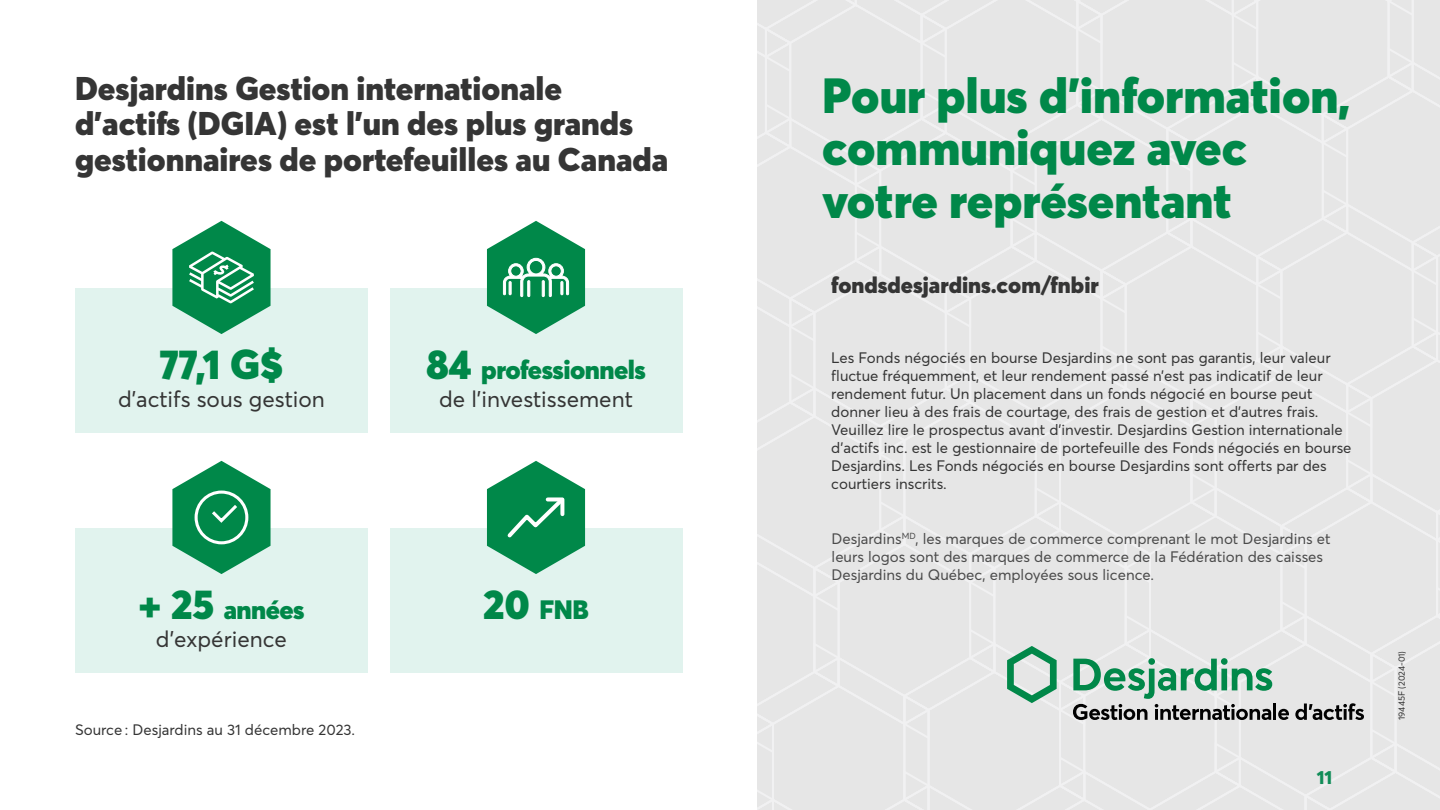
<style>
.page{position:relative;width:1440px;height:810px;background:#fff}
.page>*{position:absolute;margin:0;border:0;box-sizing:border-box;transform-origin:0 0}
.t1{font:900 48.75px/52.5px "Averta";color:#008849}
.P__TAB{font:900 41.25px "Averta";color:#008849}
.t2{font:900 32.47px/35.4px "Averta";color:#353535}
.P__TAB-2{font:900 26.25px "Averta";letter-spacing:-.02em;color:#008849}
.P__TAB-3{font:22.5px "Averta";color:#353535}
.P__Centré{font:900 22.5px "Averta";color:#353535}
.t3{font:800 18.75px "Averta";color:#0f8c57}
.P__Gauche{font:15px/18px "Averta";color:#353535}
.t4{font:15px/18px "Averta";color:#4b4b4b}
.t5{font:9px "Averta";letter-spacing:-.005em;color:#353535}
.s1{font-size:41.25px}
</style>
<div class="page">
<div style="left:75px;top:288px;width:293px;height:145px;background:#e1f3ee"></div>
<div style="left:390px;top:288px;width:292px;height:145px;background:#e1f3ee"></div>
<div style="left:75px;top:528px;width:293px;height:145px;background:#e1f3ee"></div>
<div style="left:390px;top:528px;width:292px;height:145px;background:#e1f3ee"></div>
<svg style="left:487px;top:221px;width:98px;height:113px"></svg>
<div style="left:509px;top:281px;width:3px;height:14px;border:1px solid #fff"></div>
<svg style="left:172px;top:461px;width:99px;height:113px"></svg>
<svg style="left:172px;top:221px;width:99px;height:113px"></svg>
<svg style="left:487px;top:461px;width:98px;height:113px"></svg>
<div style="left:758px;top:0;width:682px;height:810px;background:#e6e6e6"></div>
<img style="left:1007px;top:646px;width:358px;height:74px">
<h3 class="t2" style="left:75px;top:70px;width:595px">Desjardins Gestion internationale d’actifs (DGIA) est l’un des plus grands gestionnaires de portefeuilles au Canada</h3>
<p class="P__TAB" style="left:160px;top:338px;width:125px">77,1 G$</p>
<p class="P__TAB-3" style="left:118px;top:385px;width:208px">d'actifs sous gestion</p>
<p class="P__TAB-2" style="left:138px;top:593px;width:168px"><span class="s1">+ 25</span> années</p>
<p class="P__TAB-3" style="left:156px;top:625px;width:133px">d’expérience</p>
<p class="P__Gauche" style="left:75px;top:720px;width:282px">Source : Desjardins au 31 décembre 2023.</p>
<p class="P__TAB-2" style="left:426px;top:353px;width:222px"><span class="s1">84</span> professionnels</p>
<p class="P__TAB-3" style="left:439px;top:385px;width:195px">de l’investissement</p>
<p class="P__TAB-2" style="left:483px;top:593px;width:107px"><span class="s1">20</span> FNB</p>
<h2 class="t1" style="left:822px;top:68px;width:530px">Pour plus d’information, communiquez avec votre représentant</h2>
<p class="P__Centré" style="left:831px;top:271px;width:269px">fondsdesjardins.com/fnbir</p>
<p class="P__Gauche" style="left:831px;top:348px;width:522px">Les Fonds négociés en bourse Desjardins ne sont pas garantis, leur valeur fluctue fréquemment, et leur rendement passé n’est pas indicatif de leur rendement futur. Un placement dans un fonds négocié en bourse peut donner lieu à des frais de courtage, des frais de gestion et d’autres frais.<br>Veuillez lire le prospectus avant d’investir. Desjardins Gestion internationale d’actifs inc. est le gestionnaire de portefeuille des Fonds négociés en bourse Desjardins. Les Fonds négociés en bourse Desjardins sont offerts par des courtiers inscrits.</p>
<p class="t4" style="left:832px;top:530px;width:501px">Desjardins<sup>MD</sup>, les marques de commerce comprenant le mot Desjardins et leurs logos sont des marques de commerce de la Fédération des caisses<br>Desjardins du Québec, employées sous licence.</p>
<p class="t3" style="left:1317px;top:765px;width:17px">11</p>
<p class="t5" style="left:1396px;top:720px;width:71px;rotate:-90deg">19445F (2024-01)</p>
</div>
